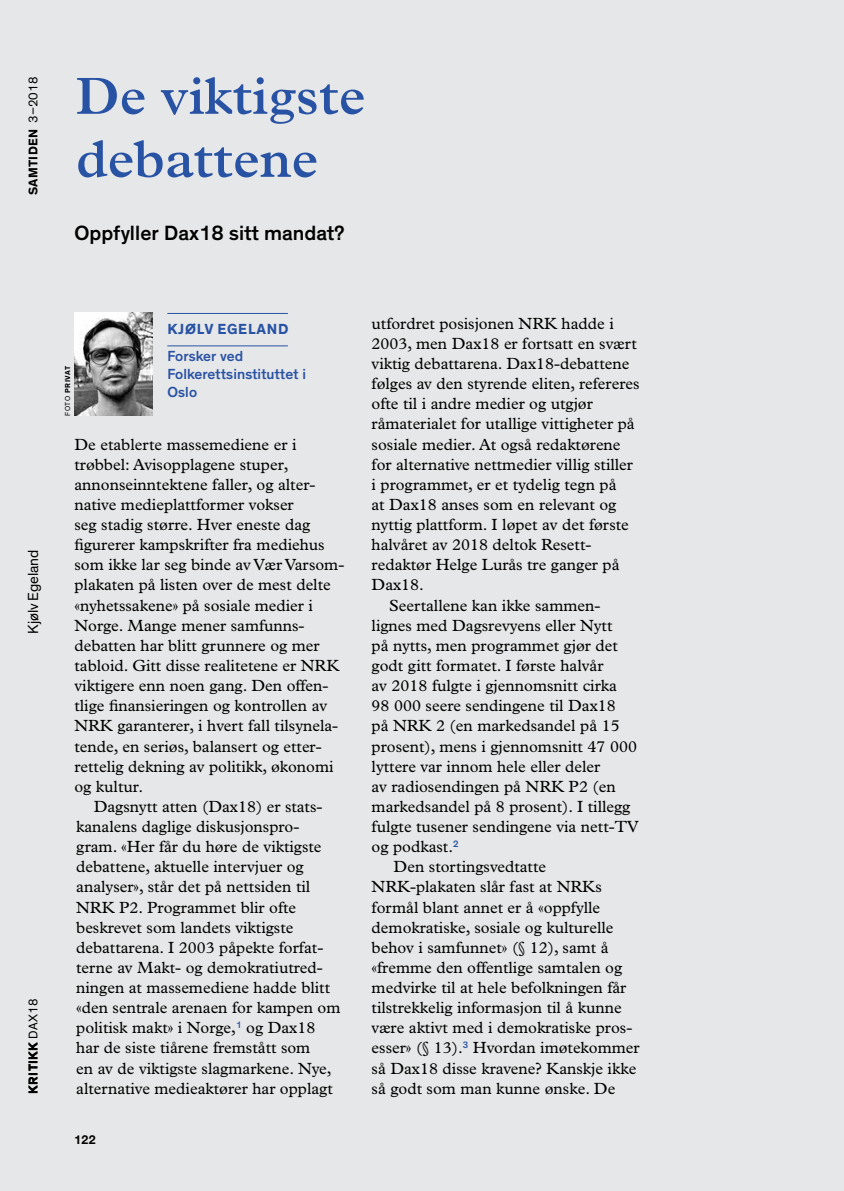
<style>
.page{position:relative;width:844px;height:1191px;background:#fff}
.page>*{position:absolute;margin:0;border:0;box-sizing:border-box;transform-origin:0 0}
.t1{font:600 52.5px/63px "Plantin";color:#2852a4}
.t2{font:500 21px "Theinhardt";color:#000}
.t3{font:16.28px/20.1px "Plantin";color:#000}
.t4{font:500 14.88px/17.8px "Theinhardt";letter-spacing:.01em;color:#2852a4}
.t5{font:14.88px "Theinhardt";color:#000}
.t6{font:700 14.88px "Theinhardt";letter-spacing:.05em;color:#2852a4}
.t7{font:700 12.78px "Theinhardt";letter-spacing:.03em;color:#000}
.t8{font:700 12.25px "Helvetica Neue";color:#000}
.t9{font:700 7.35px "Theinhardt";letter-spacing:.07em;color:#000}
.s1{font-weight:400}
</style>
<div class="page">
<div style="left:0;top:0;width:843px;height:1191px;background:#e6e7e8"></div>
<hr style="left:167px;top:345px;width:121px;height:1px;background:#2852a4">
<hr style="left:167px;top:313px;width:121px;height:1px;background:#2852a4">
<img style="left:74px;top:313px;width:78px;height:103px">
<p class="t7" style="left:25px;top:195px;width:120px;rotate:-90deg">SAMTIDEN <span class="s1">3–2018</span></p>
<h1 class="t1" style="left:76px;top:65px;width:291px">De viktigste debattene</h1>
<p class="t2" style="left:74px;top:220px;width:271px">Oppfyller Dax18 sitt mandat?</p>
<p class="t5" style="left:24px;top:634px;width:86px;rotate:-90deg">Kjølv Egeland</p>
<p class="t7" style="left:25px;top:1093px;width:97px;rotate:-90deg">KRITIKK <span class="s1">DAX18</span></p>
<p class="t9" style="left:63px;top:416px;width:51px;rotate:-90deg"><span class="s1">foto</span> privat</p>
<p class="t6" style="left:167px;top:320px;width:122px">KJØLV EGELAND</p>
<p class="t4" style="left:167px;top:347px;width:140px">Forsker ved<br>Folkerettsinstituttet i<br>Oslo</p>
<p class="t3" style="left:74px;top:434px;width:271px">De etablerte massemediene er i trøbbel: Avisopplagene stuper, annonseinntektene faller, og alter&shy;native medieplattformer vokser<br>seg stadig større. Hver eneste dag figurerer kampskrifter fra mediehus som ikke lar seg binde av Vær Varsom&shy;plakaten på listen over de mest delte «nyhetssakene» på sosiale medier i Norge. Mange mener samfunns&shy;debatten har blitt grunnere og mer tabloid. Gitt disse realitetene er NRK viktigere enn noen gang. Den offen&shy;tlige finansieringen og kontrollen av NRK garanterer, i hvert fall tilsynela&shy;tende, en seriøs, balansert og etter&shy;rettelig dekning av politikk, økonomi og kultur.</p>
<p class="t3" style="left:76px;top:796px;width:266px;text-indent:18px">Dagsnytt atten (Dax18) er stats&shy;kanalens daglige diskusjonspro&shy;gram. «Her får du høre de viktigste debattene, aktuelle intervjuer og analyser», står det på nettsiden til NRK P2. Programmet blir ofte beskrevet som landets viktigste debattarena. I 2003 påpekte forfat&shy;terne av Makt- og demokratiutred&shy;ningen at massemediene hadde blitt «den sentrale arenaen for kampen om politisk makt» i Norge,<sup>1</sup> og Dax18 har de siste tiårene fremstått som<br>en av de viktigste slagmarkene. Nye, alternative medieaktører har opplagt</p>
<p class="t8" style="left:74px;top:1129px;width:23px">122</p>
<p class="t3" style="left:371px;top:313px;width:244px">utfordret posisjonen NRK hadde i</p>
<p class="t3" style="left:371px;top:333px;width:266px">2003, men Dax18 er fortsatt en svært</p>
<p class="t3" style="left:371px;top:353px;width:259px">viktig debattarena. Dax18-debattene</p>
<p class="t3" style="left:371px;top:373px;width:269px">følges av den styrende eliten, refereres</p>
<p class="t3" style="left:371px;top:393px;width:223px">ofte til i andre medier og utgjør</p>
<p class="t3" style="left:371px;top:414px;width:264px">råmaterialet for utallige vittigheter på</p>
<p class="t3" style="left:371px;top:434px;width:250px">sosiale medier. At også redaktørene</p>
<p class="t3" style="left:371px;top:454px;width:263px">for alternative nettmedier villig stiller</p>
<p class="t3" style="left:371px;top:474px;width:246px">i programmet, er et tydelig tegn på</p>
<p class="t3" style="left:371px;top:494px;width:246px">at Dax18 anses som en relevant og</p>
<p class="t3" style="left:371px;top:514px;width:259px">nyttig plattform. I løpet av det første</p>
<p class="t3" style="left:371px;top:534px;width:221px">halvåret av 2018 deltok Resett-</p>
<p class="t3" style="left:371px;top:554px;width:249px">redaktør Helge Lurås tre ganger på</p>
<p class="t3" style="left:371px;top:575px;width:54px">Dax18.</p>
<p class="t3" style="left:389px;top:595px;width:213px">Seertallene kan ikke sammen-</p>
<p class="t3" style="left:371px;top:615px;width:242px">lignes med Dagsrevyens eller Nytt</p>
<p class="t3" style="left:371px;top:635px;width:248px">på nytts, men programmet gjør det</p>
<p class="t3" style="left:371px;top:655px;width:233px">godt gitt formatet. I første halvår</p>
<p class="t3" style="left:371px;top:675px;width:247px">av 2018 fulgte i gjennomsnitt cirka</p>
<p class="t3" style="left:371px;top:695px;width:246px">98 000 seere sendingene til Dax18</p>
<p class="t3" style="left:371px;top:715px;width:249px">på NRK 2 (en markedsandel på 15</p>
<p class="t3" style="left:371px;top:736px;width:267px">prosent), mens i gjennomsnitt 47 000</p>
<p class="t3" style="left:371px;top:756px;width:230px">lyttere var innom hele eller deler</p>
<p class="t3" style="left:371px;top:776px;width:245px">av radiosendingen på NRK P2 (en</p>
<p class="t3" style="left:371px;top:796px;width:260px">markedsandel på 8 prosent). I tillegg</p>
<p class="t3" style="left:371px;top:816px;width:268px">fulgte tusener sendingene via nett-TV</p>
<p class="t3" style="left:371px;top:836px;width:89px">og podkast.<sup>2</sup></p>
<p class="t3" style="left:393px;top:856px;width:154px">Den stortingsvedtatte</p>
<p class="t3" style="left:371px;top:876px;width:231px">NRK-plakaten slår fast at NRKs</p>
<p class="t3" style="left:371px;top:897px;width:230px">formål blant annet er å «oppfylle</p>
<p class="t3" style="left:371px;top:917px;width:243px">demokratiske, sosiale og kulturelle</p>
<p class="t3" style="left:371px;top:937px;width:238px">behov i samfunnet» (§ 12), samt å</p>
<p class="t3" style="left:371px;top:957px;width:252px">«fremme den offentlige samtalen og</p>
<p class="t3" style="left:371px;top:977px;width:256px">medvirke til at hele befolkningen får</p>
<p class="t3" style="left:371px;top:997px;width:251px">tilstrekkelig informasjon til å kunne</p>
<p class="t3" style="left:371px;top:1017px;width:262px">være aktivt med i demokratiske pros-</p>
<p class="t3" style="left:371px;top:1037px;width:269px">esser» (§ 13).<sup>3</sup> Hvordan imøtekommer</p>
<p class="t3" style="left:371px;top:1058px;width:266px">så Dax18 disse kravene? Kanskje ikke</p>
<p class="t3" style="left:371px;top:1078px;width:245px">så godt som man kunne ønske. De</p>
</div>
